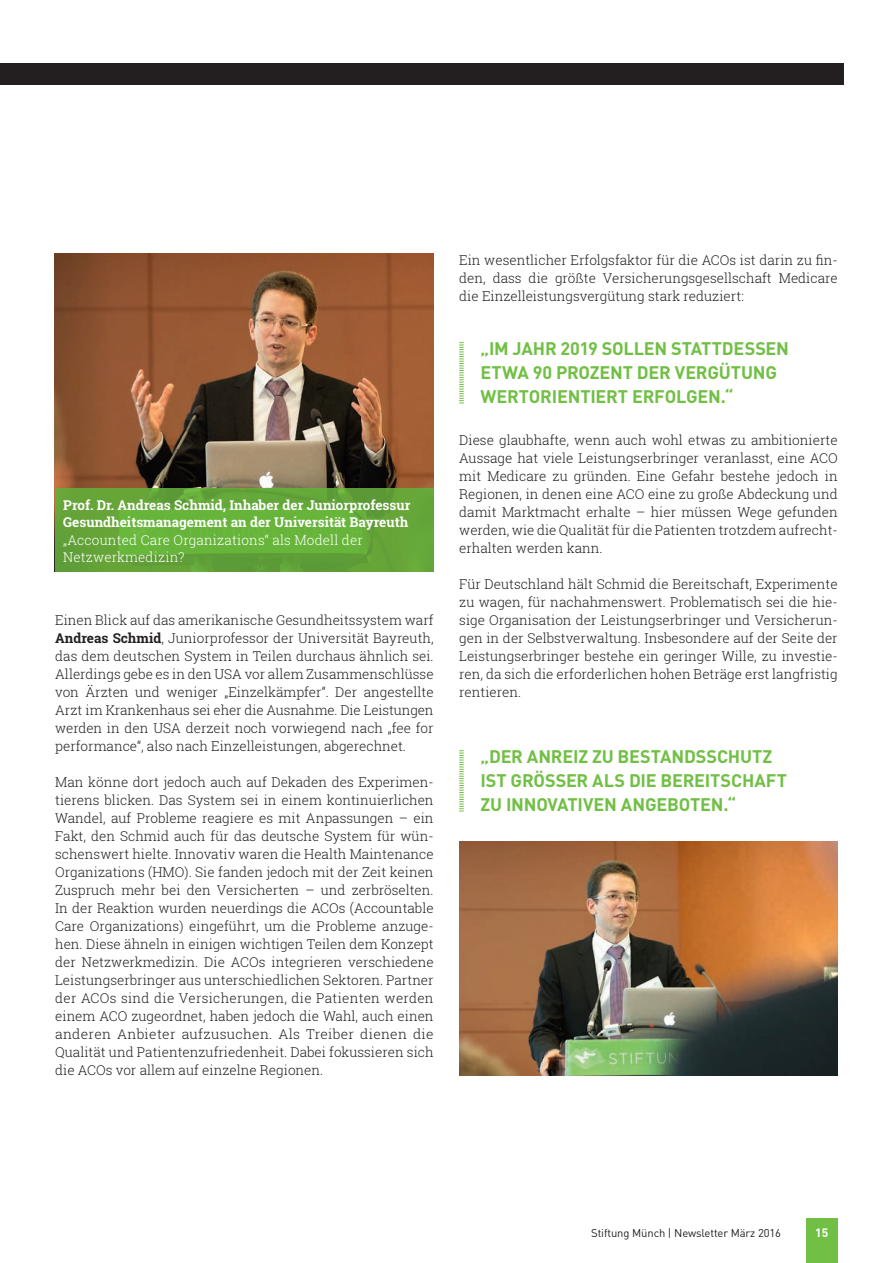
<style>
.page{position:relative;width:893px;height:1263px;background:#fff}
.page>*{position:absolute;margin:0;border:0;box-sizing:border-box;transform-origin:0 0}
.t1{font:700 18px/24px "DIN";letter-spacing:-.01em;color:#71bf44}
.t2{font:300 13.5px/18px "Roboto Slab";color:#231f20;text-align:justify}
.t3{font:700 13.5px/17.2px "Roboto Slab";color:#fff}
.t4{font:300 13.5px/17.2px "Roboto Slab";letter-spacing:.01em;color:#fff}
.t5{font:700 12px "DIN";color:#fff}
.t6{font:11.25px "DIN";letter-spacing:-.01em;color:#231f20}
.s1{font-weight:700}
</style>
<div class="page">
<div style="left:806px;top:1218px;width:32px;height:45px;background:#71bf44"></div>
<img style="left:55px;top:253px;width:379px;height:235px">
<svg style="left:459px;top:342px;width:5px;height:61px"></svg>
<svg style="left:459px;top:750px;width:5px;height:62px"></svg>
<svg style="left:55px;top:488px;width:379px;height:83px;background:#64a939"></svg>
<img style="left:459px;top:841px;width:379px;height:234px">
<div style="left:0;top:64px;width:843px;height:21px;background:#231f20"></div>
<p class="t3" style="left:63px;top:496px;width:349px">Prof. Dr. Andreas Schmid, Inhaber der Juniorprofessur<br>Gesundheitsmanagement an der Universität Bayreuth</p>
<p class="t4" style="left:63px;top:531px;width:301px">„Accounted Care Organizations“ als Modell der<br>Netzwerkmedizin?</p>
<p class="t2" style="left:55px;top:611px;width:380px">Einen Blick auf das amerikanische Gesundheitssystem warf <span class="s1">Andreas Schmid</span>, Juniorprofessor der Universität Bayreuth, das dem deutschen System in Teilen durchaus ähnlich sei.<br>Allerdings gebe es in den USA vor allem Zusammenschlüsse von Ärzten und weniger „Einzelkämpfer“. Der angestellte Arzt im Krankenhaus sei eher die Ausnahme. Die Leistungen werden in den USA derzeit noch vorwiegend nach „fee for performance“, also nach Einzelleistungen, abgerechnet.</p>
<p class="t2" style="left:55px;top:773px;width:380px">Man könne dort jedoch auch auf Dekaden des Experimen&shy;tierens blicken. Das System sei in einem kontinuierlichen Wandel, auf Probleme reagiere es mit Anpassungen – ein Fakt, den Schmid auch für das deutsche System für wün&shy;schenswert hielte. Innovativ waren die Health Maintenance Organizations (HMO). Sie fanden jedoch mit der Zeit keinen Zuspruch mehr bei den Versicherten – und zerbröselten.<br>In der Reaktion wurden neuerdings die ACOs (Accountable Care Organizations) eingeführt, um die Probleme anzuge&shy;hen. Diese ähneln in einigen wichtigen Teilen dem Konzept der Netzwerkmedizin. Die ACOs integrieren verschiedene Leistungserbringer aus unterschiedlichen Sektoren. Partner der ACOs sind die Versicherungen, die Patienten werden einem ACO zugeordnet, haben jedoch die Wahl, auch einen anderen Anbieter aufzusuchen. Als Treiber dienen die Qualität und Patientenzufriedenheit. Dabei fokussieren sich die ACOs vor allem auf einzelne Regionen.</p>
<p class="t2" style="left:459px;top:251px;width:380px">Ein wesentlicher Erfolgsfaktor für die ACOs ist darin zu fin&shy;den, dass die größte Versicherungsgesellschaft Medicare die Einzelleistungsvergütung stark reduziert:</p>
<h1 class="t1" style="left:480px;top:336px;width:310px">„IM JAHR 2019 SOLLEN STATTDESSEN<br>ETWA 90 PROZENT DER VERGÜTUNG<br>WERTORIENTIERT ERFOLGEN.“</h1>
<p class="t2" style="left:459px;top:431px;width:380px;text-align:left">Diese glaubhafte, wenn auch wohl etwas zu ambitionierte Aussage hat viele Leistungserbringer veranlasst, eine ACO mit Medicare zu gründen. Eine Gefahr bestehe jedoch in Regionen, in denen eine ACO eine zu große Abdeckung und damit Marktmacht erhalte – hier müssen Wege gefunden werden, wie die Qualität für die Patienten trotzdem aufrecht&shy;erhalten werden kann.</p>
<p class="t2" style="left:459px;top:575px;width:380px">Für Deutschland hält Schmid die Bereitschaft, Experimente zu wagen, für nachahmenswert. Problematisch sei die hie&shy;sige Organisation der Leistungserbringer und Versicherun&shy;gen in der Selbstverwaltung. Insbesondere auf der Seite der Leistungserbringer bestehe ein geringer Wille, zu investie&shy;ren, da sich die erforderlichen hohen Beträge erst langfristig rentieren.</p>
<h1 class="t1" style="left:480px;top:744px;width:308px">„DER ANREIZ ZU BESTANDSSCHUTZ<br>IST GRÖSSER ALS DIE BEREITSCHAFT<br>ZU INNOVATIVEN ANGEBOTEN.“</h1>
<p class="t6" style="left:591px;top:1226px;width:191px">Stiftung Münch | Newsletter März 2016</p>
<p class="t5" style="left:815px;top:1224px;width:15px">15</p>
</div>
